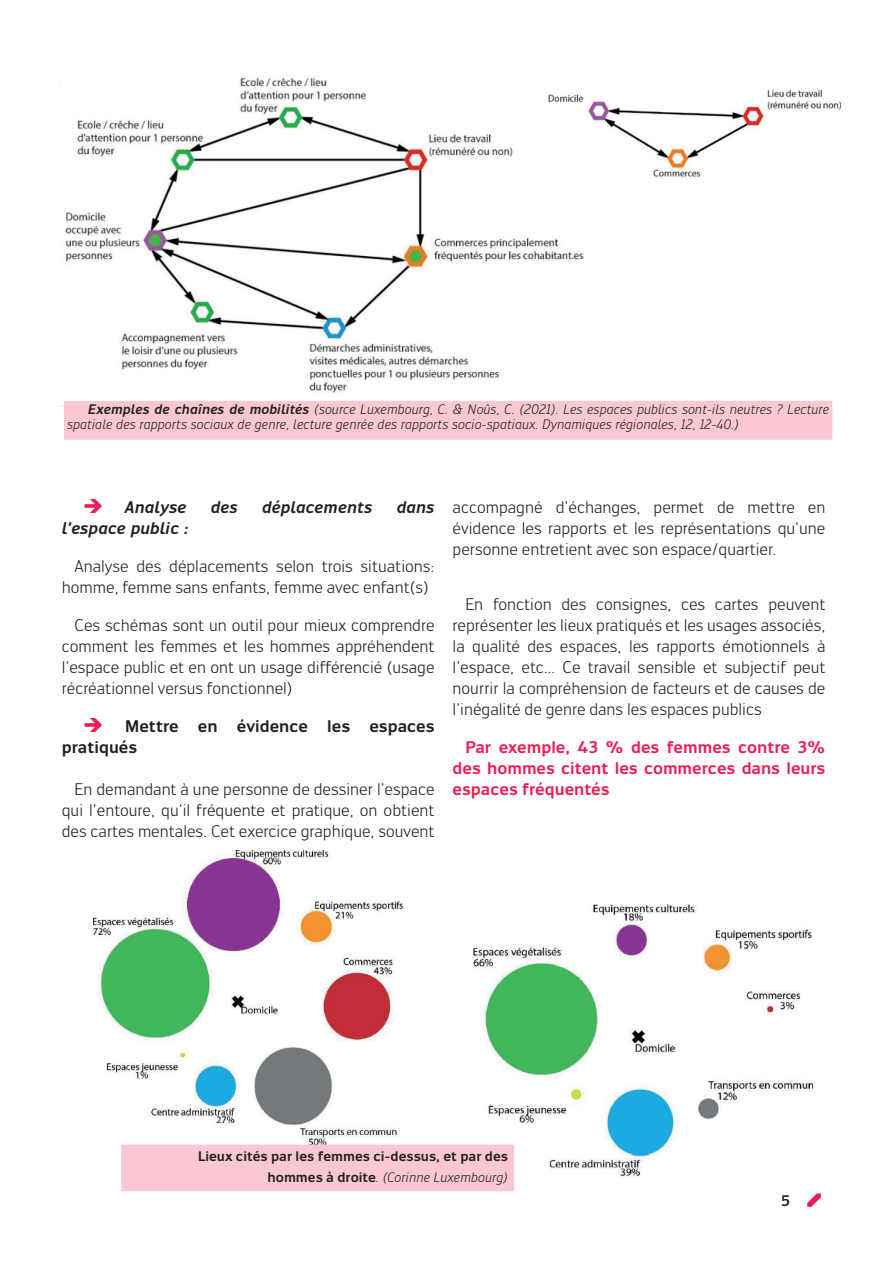
<style>
.page{position:relative;width:893px;height:1263px;background:#fff}
.page>*{position:absolute;margin:0;border:0;box-sizing:border-box;transform-origin:0 0}
.t1{font:16.5px/21px "Engel New Sans PRO";color:#231f20;text-align:justify}
.t2{font:700 16.5px/21px "Engel New Sans PRO";color:#ec1e54;text-align:justify}
.t3{font:italic 700 16.5px "Engel New Sans PRO";color:#231f20}
.t4{font:700 16.5px/21px "Engel New Sans PRO";color:#231f20}
.t5{font:700 15px "Engel New Sans PRO";color:#231f20}
.t6{font:italic 13.5px/15px "Engel New Sans PRO";color:#231f20}
.t7{font:700 13.5px/21px "Engel New Sans PRO";color:#231f20;text-align:right}
.s1{font-weight:700}
.s2{color:#ec1e54}
.s3{font-weight:400;font-style:italic}
</style>
<div class="page">
<svg style="left:807px;top:1193px;width:14px;height:14px"></svg>
<img style="left:474px;top:905px;width:338px;height:272px">
<img style="left:60px;top:77px;width:524px;height:329px">
<div style="left:65px;top:402px;width:766px;height:36px;background:#f9c8d2"></div>
<div style="left:64px;top:401px;width:768px;height:39px;border:3px solid #f9c8d2"></div>
<img style="left:544px;top:77px;width:298px;height:106px">
<img style="left:94px;top:851px;width:308px;height:294px">
<div style="left:124px;top:1148px;width:387px;height:40px;background:#f9c8d3"></div>
<div style="left:121px;top:1145px;width:393px;height:46px;border:6px solid #f9c8d3"></div>
<p class="t6" style="left:67px;top:402px;width:764px;text-indent:21px"><span class="s1">Exemples de chaînes de mobilités</span> (source Luxembourg, C. &amp; Noûs, C. (2021). Les espaces publics sont-ils neutres ? Lecture spatiale des rapports sociaux de genre, lecture genrée des rapports socio-spatiaux. Dynamiques régionales, 12, 12-40.)</p>
<p class="t3" style="left:83px;top:497px;width:105px"><span class="s2">➔</span> Analyse</p>
<p class="t3" style="left:211px;top:497px;width:29px">des</p>
<p class="t3" style="left:262px;top:497px;width:112px">déplacements</p>
<p class="t3" style="left:397px;top:497px;width:39px">dans</p>
<p class="t3" style="left:62px;top:518px;width:129px">l’espace public :</p>
<p class="t1" style="left:62px;top:555px;width:374px;text-indent:13px">Analyse des déplacements selon trois situations: homme, femme sans enfants, femme avec enfant(s)</p>
<p class="t1" style="left:62px;top:614px;width:374px;text-indent:13px">Ces schémas sont un outil pour mieux comprendre comment les femmes et les hommes appréhendent l’espace public et en ont un usage différencié (usage récréationnel versus fonctionnel)</p>
<p class="t4" style="left:62px;top:715px;width:374px;text-indent:21px"><span class="s2">➔</span> Mettre en évidence les espaces pratiqués</p>
<p class="t1" style="left:62px;top:778px;width:374px;text-indent:13px">En demandant à une personne de dessiner l’espace qui l’entoure, qu’il fréquente et pratique, on obtient des cartes mentales. Cet exercice graphique, souvent</p>
<p class="t1" style="left:453px;top:496px;width:374px">accompagné d’échanges, permet de mettre en évidence les rapports et les représentations qu’une personne entretient avec son espace/quartier.</p>
<p class="t1" style="left:453px;top:593px;width:374px;text-indent:13px">En fonction des consignes, ces cartes peuvent représenter les lieux pratiqués et les usages associés, la qualité des espaces, les rapports émotionnels à l’espace, etc… Ce travail sensible et subjectif peut nourrir la compréhension de facteurs et de causes de l’inégalité de genre dans les espaces publics</p>
<p class="t2" style="left:453px;top:736px;width:374px;text-indent:13px">Par exemple, 43 % des femmes contre 3% des hommes citent les commerces dans leurs espaces fréquentés</p>
<p class="t7" style="left:198px;top:1145px;width:312px">Lieux cités par les femmes ci-dessus, et par des hommes à droite<span class="s3">. (Corinne Luxembourg)</span></p>
<p class="t5" style="left:781px;top:1191px;width:10px">5</p>
</div>
